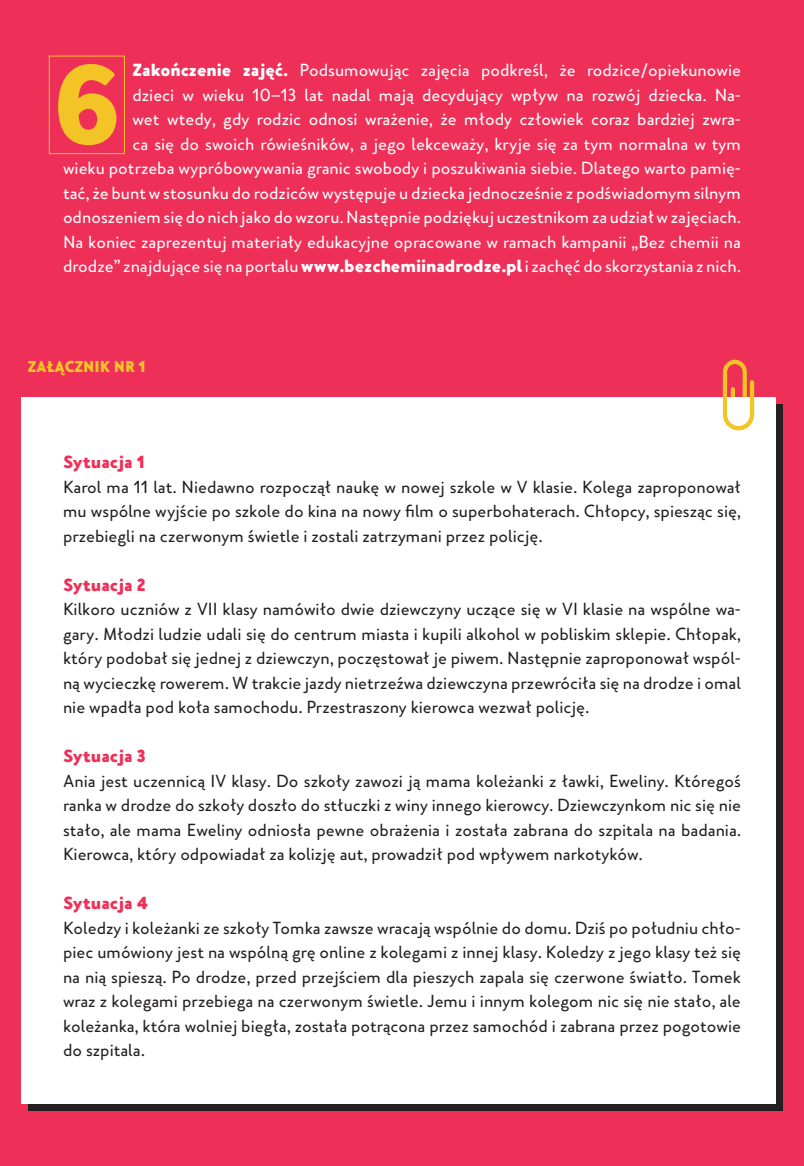
<style>
.page{position:relative;width:804px;height:1166px;background:#ee3059}
.page>*{position:absolute;margin:0;border:0;box-sizing:border-box;transform-origin:0 0}
.t1{font:700 104.65px "Merlo Neue";color:#f3c425}
.t2{font:17.5px/24.5px "Merlogrotesque";color:#231f20;text-align:justify}
.t3{font:17.5px/24.5px "Merlogrotesque";color:#fff;text-align:justify}
.t4{font:900 17.5px "Merlogrotesque";color:#ee3059}
.t5{font:15.75px "Merlogrotesque Balck";color:#f3c425}
.s1{font-weight:900}
</style>
<div class="page">
<div style="left:28px;top:404px;width:755px;height:707px;background:#231f20"></div>
<div style="left:21px;top:397px;width:755px;height:706px;background:#fff"></div>
<svg style="left:723px;top:360px;width:31px;height:71px"></svg>
<div style="left:49px;top:56px;width:76px;height:98px;border:1px solid #f3c425"></div>
<p class="t3" style="left:132px;top:58px;width:610px"><span class="s1">Zakończenie zajęć.</span> Podsumowując zajęcia podkreśl, że rodzice/opiekunowie dzieci w wieku 10–13 lat nadal mają decydujący wpływ na rozwój dziecka. Na&shy;wet wtedy, gdy rodzic odnosi wrażenie, że młody człowiek coraz bardziej zwra&shy;ca się do swoich rówieśników, a jego lekceważy, kryje się za tym normalna w tym</p>
<p class="t3" style="left:63px;top:156px;width:679px">wieku potrzeba wypróbowywania granic swobody i poszukiwania siebie. Dlatego warto pamię&shy;tać, że bunt w stosunku do rodziców występuje u dziecka jednocześnie z podświadomym silnym odnoszeniem się do nich jako do wzoru. Następnie podziękuj uczestnikom za udział w zajęciach.<br>Na koniec zaprezentuj materiały edukacyjne opracowane w ramach kampanii „Bez chemii na drodze” znajdujące się na portalu <span class="s1">www.bezchemiinadrodze.pl</span> i zachęć do skorzystania z nich.</p>
<p class="t1" style="left:55px;top:33px;width:65px">6</p>
<p class="t5" style="left:28px;top:355px;width:120px">ZAŁĄCZNIK NR 1</p>
<p class="t4" style="left:63px;top:450px;width:83px">Sytuacja 1</p>
<p class="t2" style="left:63px;top:474px;width:679px">Karol ma 11 lat. Niedawno rozpoczął naukę w nowej szkole w V klasie. Kolega zaproponował mu wspólne wyjście po szkole do kina na nowy film o superbohaterach. Chłopcy, spiesząc się, przebiegli na czerwonym świetle i zostali zatrzymani przez policję.</p>
<p class="t4" style="left:63px;top:572px;width:84px">Sytuacja 2</p>
<p class="t2" style="left:63px;top:597px;width:679px">Kilkoro uczniów z VII klasy namówiło dwie dziewczyny uczące się w VI klasie na wspólne wa&shy;gary. Młodzi ludzie udali się do centrum miasta i kupili alkohol w pobliskim sklepie. Chłopak, który podobał się jednej z dziewczyn, poczęstował je piwem. Następnie zaproponował wspól&shy;ną wycieczkę rowerem. W trakcie jazdy nietrzeźwa dziewczyna przewróciła się na drodze i omal nie wpadła pod koła samochodu. Przestraszony kierowca wezwał policję.</p>
<p class="t4" style="left:63px;top:744px;width:84px">Sytuacja 3</p>
<p class="t2" style="left:63px;top:768px;width:679px">Ania jest uczennicą IV klasy. Do szkoły zawozi ją mama koleżanki z ławki, Eweliny. Któregoś ranka w drodze do szkoły doszło do stłuczki z winy innego kierowcy. Dziewczynkom nic się nie stało, ale mama Eweliny odniosła pewne obrażenia i została zabrana do szpitala na badania.<br>Kierowca, który odpowiadał za kolizję aut, prowadził pod wpływem narkotyków.</p>
<p class="t4" style="left:63px;top:891px;width:86px">Sytuacja 4</p>
<p class="t2" style="left:63px;top:915px;width:679px">Koledzy i koleżanki ze szkoły Tomka zawsze wracają wspólnie do domu. Dziś po południu chło&shy;piec umówiony jest na wspólną grę online z kolegami z innej klasy. Koledzy z jego klasy też się na nią spieszą. Po drodze, przed przejściem dla pieszych zapala się czerwone światło. Tomek wraz z kolegami przebiega na czerwonym świetle. Jemu i innym kolegom nic się nie stało, ale koleżanka, która wolniej biegła, została potrącona przez samochód i zabrana przez pogotowie do szpitala.</p>
</div>
